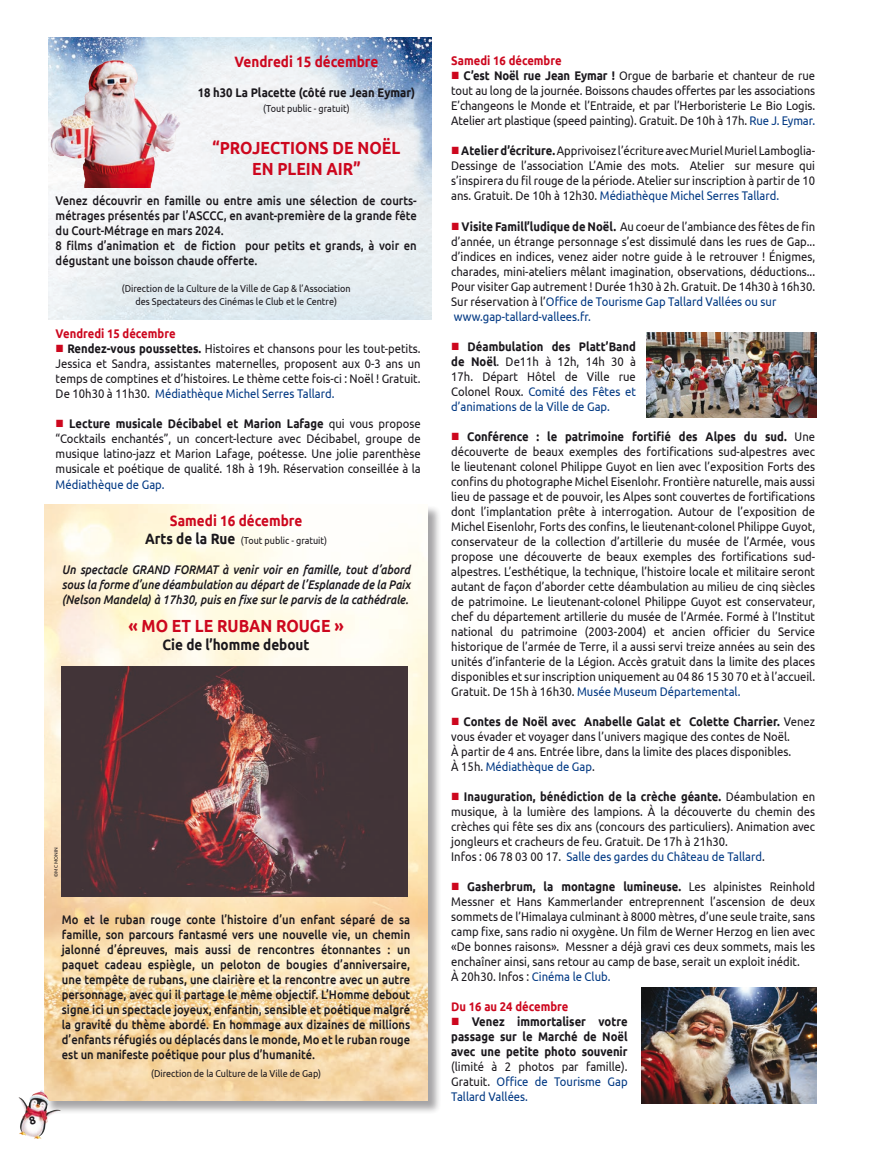
<style>
.page{position:relative;width:872px;height:1156px;background:#fff}
.page>*{position:absolute;margin:0;border:0;box-sizing:border-box;transform-origin:0 0}
.t1{font:700 17.5px "Ubuntu";color:#cd071e;scale:.9 1}
.t2{font:700 15px "Ubuntu";color:#cd071e;scale:.9 1}
.t3{font:700 15px "Ubuntu";color:#1a171c;scale:.9 1}
.t4{font:12.5px/15px "Ubuntu";color:#1a171c;text-align:justify;scale:.9 1}
.t5{font:500 12.5px/15px "Ubuntu";color:#1a171c;text-align:justify;scale:.9 1}
.t6{font:700 12.5px/15px "Ubuntu";color:#1a171c;text-align:justify;scale:.9 1}
.t7{font:italic 500 12.5px/15px "Ubuntu";color:#1a171c;text-align:justify;scale:.9 1}
.t8{font:12.5px "Ubuntu";color:#003883;scale:.9 1}
.t9{font:700 12.5px "Ubuntu";color:#cd071e;scale:.9 1}
.t10{font:10px "Ubuntu";color:#1a171c;scale:.9 1}
.t11{font:5px "Ubuntu";color:#1a171c}
.s1{color:#cd071e}
.s2{font-weight:700}
.s3{color:#003883}
.s4{font-weight:700;font-size:15px}
.s5{color:#1a171c}
.s6{font-weight:400}
.s7{font-weight:400;color:#003883}
</style>
<div class="page">
<div style="left:45px;top:504px;width:396px;height:610px;background:#1a171c;opacity:.49"></div>
<img style="left:44px;top:504px;width:383px;height:595px">
<img style="left:49px;top:38px;width:382px;height:281px">
<img style="left:18px;top:1087px;width:44px;height:52px">
<img style="left:49px;top:48px;width:134px;height:139px">
<img style="left:62px;top:666px;width:345px;height:230px">
<img style="left:646px;top:332px;width:170px;height:85px">
<img style="left:641px;top:987px;width:175px;height:116px">
<svg style="left:29px;top:1115px;width:7px;height:9px"></svg>
<p class="t2" style="left:234px;top:53px;width:161px">Vendredi 15 décembre</p>
<p class="t6" style="left:198px;top:85px;width:243px">18 h30 La Placette (côté rue Jean Eymar)</p>
<p class="t10" style="left:263px;top:103px;width:97px">(Tout public - gratuit)</p>
<p class="t1" style="left:213px;top:137px;width:210px">“PROJECTIONS DE NOËL</p>
<p class="t1" style="left:252px;top:158px;width:122px">EN PLEIN AIR”</p>
<p class="t5" style="left:56px;top:193px;width:403px">Venez découvrir en famille ou entre amis une sélection de courts&shy;métrages présentés par l’ASCCC, en avant-première de la grande fête du Court-Métrage en mars 2024.</p>
<p class="t5" style="left:56px;top:238px;width:403px">8 films d’animation et de fiction pour petits et grands, à voir en dégustant une boisson chaude offerte.</p>
<p class="t10" style="left:122px;top:283px;width:256px">(Direction de la Culture de la Ville de Gap &amp; l’Association</p>
<p class="t10" style="left:135px;top:295px;width:225px">des Spectateurs des Cinémas le Club et le Centre)</p>
<p class="t9" style="left:56px;top:326px;width:135px">Vendredi 15 décembre</p>
<p class="t4" style="left:56px;top:341px;width:407px"><span class="s1">■</span> <span class="s2">Rendez-vous poussettes.</span> Histoires et chansons pour les tout-petits.<br>Jessica et Sandra, assistantes maternelles, proposent aux 0-3 ans un temps de comptines et d’histoires. Le thème cette fois-ci : Noël ! Gratuit.<br>De 10h30 à 11h30. <span class="s3">Médiathèque Michel Serres Tallard.</span></p>
<p class="t4" style="left:56px;top:416px;width:407px"><span class="s1">■</span> <span class="s2">Lecture musicale Décibabel et Marion Lafage</span> qui vous propose “Cocktails enchantés”, un concert-lecture avec Décibabel, groupe de musique latino-jazz et Marion Lafage, poétesse. Une jolie parenthèse musicale et poétique de qualité. 18h à 19h. Réservation conseillée à la <span class="s3">Médiathèque de Gap.</span></p>
<p class="t2" style="left:170px;top:511px;width:149px">Samedi 16 décembre</p>
<p class="t10" style="left:145px;top:534px;width:204px"><span class="s4">Arts de la Rue</span> (Tout public - gratuit)</p>
<p class="t7" style="left:62px;top:561px;width:389px">Un spectacle GRAND FORMAT à venir voir en famille, tout d’abord sous la forme d’une déambulation au départ de l’Esplanade de la Paix (Nelson Mandela) à 17h30, puis en fixe sur le parvis de la cathédrale.</p>
<p class="t1" style="left:128px;top:615px;width:241px">« MO ET LE RUBAN ROUGE »</p>
<p class="t3" style="left:162px;top:635px;width:165px">Cie de l’homme debout</p>
<p class="t11" style="left:53px;top:876px;width:31px;rotate:-90deg">©MC MONIN</p>
<p class="t5" style="left:62px;top:911px;width:389px">Mo et le ruban rouge conte l’histoire d’un enfant séparé de sa famille, son parcours fantasmé vers une nouvelle vie, un chemin jalonné d’épreuves, mais aussi de rencontres étonnantes : un paquet cadeau espiègle, un peloton de bougies d’anniversaire, une tempête de rubans, une clairière et la rencontre avec un autre personnage, avec qui il partage le même objectif. L’Homme debout signe ici un spectacle joyeux, enfantin, sensible et poétique malgré la gravité du thème abordé. En hommage aux dizaines de millions d’enfants réfugiés ou déplacés dans le monde, Mo et le ruban rouge est un manifeste poétique pour plus d’humanité.</p>
<p class="t10" style="left:151px;top:1066px;width:190px">(Direction de la Culture de la Ville de Gap)</p>
<p class="t9" style="left:451px;top:53px;width:124px">Samedi 16 décembre</p>
<p class="t4" style="left:451px;top:68px;width:406px"><span class="s1">■</span> <span class="s2">C’est Noël rue Jean Eymar !</span> Orgue de barbarie et chanteur de rue tout au long de la journée. Boissons chaudes offertes par les associations E’changeons le Monde et l’Entraide, et par l’Herboristerie Le Bio Logis.<br>Atelier art plastique (speed painting). Gratuit. De 10h à 17h. <span class="s3">Rue J. Eymar.</span></p>
<p class="t4" style="left:451px;top:143px;width:406px"><span class="s1">■</span><span class="s2">Atelier d’écriture.</span> Apprivoisez l’écriture avec Muriel Muriel Lamboglia-Dessinge de l’association L’Amie des mots. Atelier sur mesure qui s’inspirera du fil rouge de la période. Atelier sur inscription à partir de 10 ans. Gratuit. De 10h à 12h30. <span class="s3">Médiathèque Michel Serres Tallard.</span></p>
<p class="t4" style="left:451px;top:218px;width:406px"><span class="s1">■</span> <span class="s2">Visite Famill’ludique de Noël.</span> Au coeur de l’ambiance des fêtes de fin d’année, un étrange personnage s’est dissimulé dans les rues de Gap... d’indices en indices, venez aider notre guide à le retrouver ! Énigmes, charades, mini-ateliers mêlant imagination, observations, déductions...<br>Pour visiter Gap autrement ! Durée 1h30 à 2h. Gratuit. De 14h30 à 16h30.<br>Sur réservation à l’<span class="s3">Office de Tourisme Gap Tallard Vallées ou sur</span></p>
<p class="t8" style="left:454px;top:308px;width:154px">www.gap-tallard-vallees.fr.</p>
<p class="t4" style="left:451px;top:338px;width:207px"><span class="s1">■</span> <span class="s2">Déambulation des Platt’Band de Noël</span>. De11h à 12h, 14h 30 à 17h. Départ Hôtel de Ville rue Colonel Roux. <span class="s3">Comité des Fêtes et d’animations de la Ville de Gap.</span></p>
<p class="t4" style="left:451px;top:428px;width:406px"><span class="s1">■</span> <span class="s2">Conférence : le patrimoine fortifié des Alpes du sud.</span> Une découverte de beaux exemples des fortifications sud-alpestres avec le lieutenant colonel Philippe Guyot en lien avec l’exposition Forts des confins du photographe Michel Eisenlohr. Frontière naturelle, mais aussi lieu de passage et de pouvoir, les Alpes sont couvertes de fortifications dont l’implantation prête à interrogation. Autour de l’exposition de Michel Eisenlohr, Forts des confins, le lieutenant-colonel Philippe Guyot, conservateur de la collection d’artillerie du musée de l’Armée, vous propose une découverte de beaux exemples des fortifications sud&shy;alpestres. L’esthétique, la technique, l’histoire locale et militaire seront autant de façon d’aborder cette déambulation au milieu de cinq siècles de patrimoine. Le lieutenant-colonel Philippe Guyot est conservateur, chef du département artillerie du musée de l’Armée. Formé à l’Institut national du patrimoine (2003-2004) et ancien officier du Service historique de l’armée de Terre, il a aussi servi treize années au sein des unités d’infanterie de la Légion. Accès gratuit dans la limite des places disponibles et sur inscription uniquement au 04 86 15 30 70 et à l’accueil.<br>Gratuit. De 15h à 16h30. <span class="s3">Musée Museum Départemental.</span></p>
<p class="t4" style="left:451px;top:713px;width:406px"><span class="s1">■</span> <span class="s2">Contes de Noël avec Anabelle Galat et Colette Charrier.</span> Venez vous évader et voyager dans l’univers magique des contes de Noël.</p>
<p class="t4" style="left:451px;top:743px;width:379px">À partir de 4 ans. Entrée libre, dans la limite des places disponibles.</p>
<p class="t8" style="left:451px;top:758px;width:161px"><span class="s5">À 15h.</span> Médiathèque de Gap<span class="s5">.</span></p>
<p class="t4" style="left:451px;top:788px;width:406px"><span class="s1">■</span> <span class="s2">Inauguration, bénédiction de la crèche géante.</span> Déambulation en musique, à la lumière des lampions. À la découverte du chemin des crèches qui fête ses dix ans (concours des particuliers). Animation avec jongleurs et cracheurs de feu. Gratuit. De 17h à 21h30.</p>
<p class="t8" style="left:451px;top:848px;width:350px"><span class="s5">Infos : 06 78 03 00 17.</span> Salle des gardes du Château de Tallard<span class="s5">.</span></p>
<p class="t4" style="left:451px;top:878px;width:406px"><span class="s1">■</span> <span class="s2">Gasherbrum, la montagne lumineuse.</span> Les alpinistes Reinhold Messner et Hans Kammerlander entreprennent l’ascension de deux sommets de l’Himalaya culminant à 8000 mètres, d’une seule traite, sans camp fixe, sans radio ni oxygène. Un film de Werner Herzog en lien avec «De bonnes raisons». Messner a déjà gravi ces deux sommets, mais les enchaîner ainsi, sans retour au camp de base, serait un exploit inédit.</p>
<p class="t4" style="left:451px;top:968px;width:178px">À 20h30. Infos : <span class="s3">Cinéma le Club.</span></p>
<p class="t9" style="left:451px;top:998px;width:132px">Du 16 au 24 décembre</p>
<p class="t6" style="left:451px;top:1013px;width:197px"><span class="s1">■</span> Venez immortaliser votre passage sur le Marché de Noël avec une petite photo souvenir <span class="s6">(limité à 2 photos par famille).<br>Gratuit.</span> <span class="s7">Office de Tourisme Gap Tallard Vallées.</span></p>
</div>
